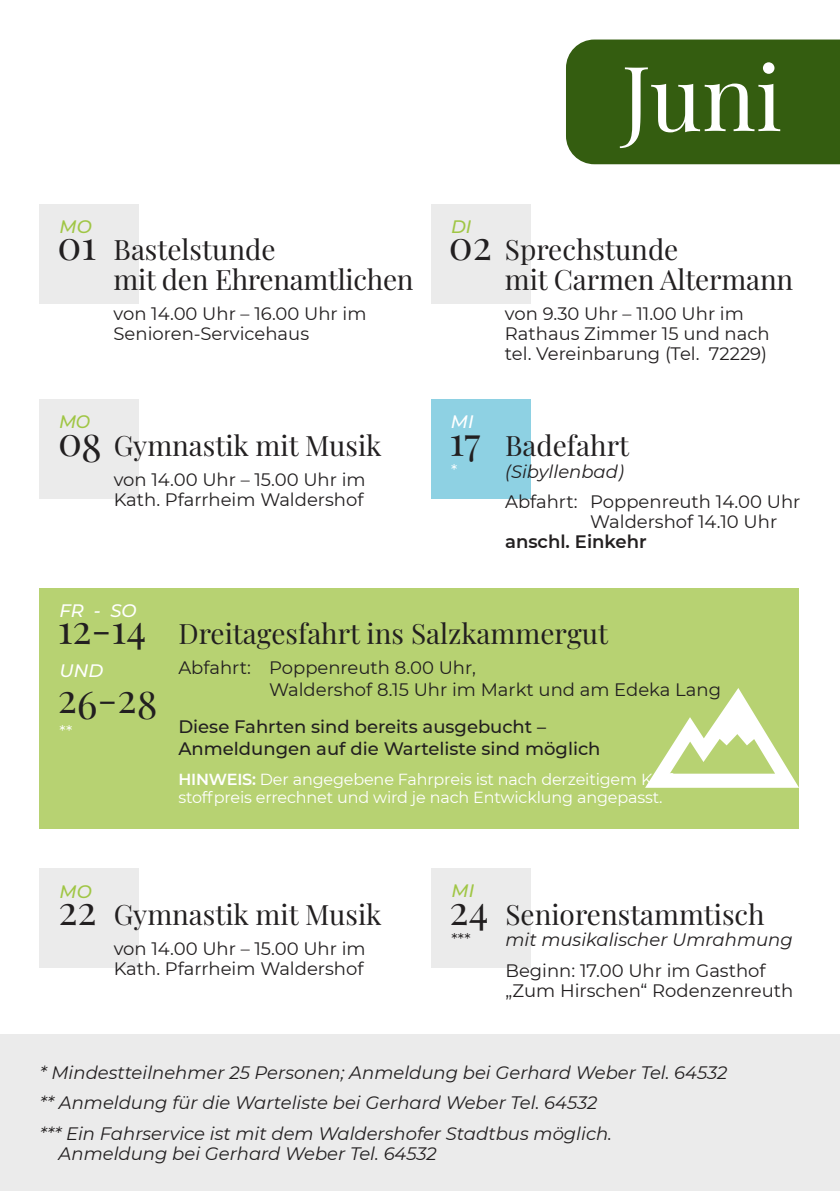
<style>
.page{position:relative;width:840px;height:1191px;background:#fff}
.page>*{position:absolute;margin:0;border:0;box-sizing:border-box;transform-origin:0 0}
.t1{font:90px "Playfair Display";color:#fff}
.t2{font:40px "Playfair Display";color:#221f20}
.t3{font:38px "Playfair Display";color:#221f20;scale:1.05 1}
.t4{font:28px/30px "Playfair Display";color:#221f20}
.t5{font:18px/20px "Montserrat";color:#221f20}
.t6{font:italic 18px/30.2px "Montserrat";color:#221f20}
.t7{font:500 18px/22px "Montserrat";color:#221f20}
.t8{font:600 18px "Montserrat";color:#221f20}
.t9{font:italic 500 18px "Montserrat";color:#a0c645}
.t10{font:italic 500 18px "Montserrat";color:#fff}
.t11{font:16px/18px "Montserrat";letter-spacing:-.01em;color:#fff}
.t12{font:16px "Montserrat";color:#221f20}
.s1{font-size:40px}
.s2{font-weight:600}
</style>
<div class="page">
<div style="left:566px;top:40px;width:274px;height:124px;background:#345d10"></div>
<div style="left:0;top:1034px;width:840px;height:157px;background:#ebebeb"></div>
<div style="left:40px;top:204px;width:99px;height:99px;background:#ebebeb"></div>
<div style="left:431px;top:204px;width:99px;height:99px;background:#ebebeb"></div>
<div style="left:40px;top:400px;width:99px;height:99px;background:#ebebeb"></div>
<div style="left:40px;top:869px;width:99px;height:99px;background:#ebebeb"></div>
<div style="left:431px;top:400px;width:99px;height:99px;background:#8ed1e3"></div>
<div style="left:40px;top:588px;width:759px;height:241px;background:#b7d272"></div>
<div style="left:431px;top:869px;width:100px;height:99px;background:#ebebeb"></div>
<svg style="left:645px;top:688px;width:154px;height:100px"></svg>
<p class="t9" style="left:59px;top:216px;width:34px">MO</p>
<p class="t9" style="left:451px;top:215px;width:22px">DI</p>
<h1 class="t1" style="left:621px;top:34px;width:162px">Juni</h1>
<h3 class="t4" style="left:114px;top:233px;width:301px">Bastelstunde<br>mit den Ehrenamtlichen</h3>
<p class="t5" style="left:114px;top:304px;width:254px">von 14.00 Uhr – 16.00 Uhr im<br>Senioren-Servicehaus</p>
<p class="t5" style="left:505px;top:304px;width:266px">von 9.30 Uhr – 11.00 Uhr im<br>Rathaus Zimmer 15 und nach tel. Vereinbarung (Tel. 72229)</p>
<h3 class="t4" style="left:505px;top:234px;width:290px">Sprechstunde<br>mit Carmen Altermann</h3>
<h2 class="t2" style="left:57px;top:217px;width:40px">01</h2>
<h2 class="t2" style="left:449px;top:217px;width:45px">02</h2>
<p class="t9" style="left:59px;top:411px;width:33px">MO</p>
<h2 class="t2" style="left:58px;top:413px;width:45px">0<sub>8</sub></h2>
<h3 class="t4" style="left:114px;top:429px;width:269px">Gymnastik mit Musik</h3>
<p class="t5" style="left:114px;top:470px;width:253px">von 14.00 Uhr – 15.00 Uhr im<br>Kath. Pfarrheim Waldershof</p>
<p class="t10" style="left:60px;top:599px;width:79px">FR - SO</p>
<p class="t10" style="left:451px;top:411px;width:24px">MI</p>
<h3 class="t4" style="left:449px;top:429px;width:181px"><span class="s1">17</span> Badefahrt</h3>
<p class="t11" style="left:451px;top:462px;width:8px">*</p>
<p class="t6" style="left:505px;top:456px;width:120px">(Sibyllenbad)</p>
<p class="t5" style="left:590px;top:492px;width:212px;text-indent:-85px">Abfahrt: Poppenreuth 14.00 Uhr<br>Waldershof 14.10 Uhr</p>
<p class="t8" style="left:505px;top:531px;width:143px">anschl. Einkehr</p>
<h3 class="t4" style="left:58px;top:617px;width:552px"><span class="s1">12-14</span> Dreitagesfahrt ins Salzkammergut</h3>
<p class="t10" style="left:60px;top:660px;width:45px">UND</p>
<h3 class="t3" style="left:58px;top:678px;width:97px"><sup>2</sup>6-<sup>2</sup>8</h3>
<p class="t11" style="left:60px;top:722px;width:14px">**</p>
<p class="t5" style="left:269px;top:657px;width:453px;line-height:22px;text-indent:-91px">Abfahrt: Poppenreuth 8.00 Uhr,<br>Waldershof 8.15 Uhr im Markt und am Edeka Lang</p>
<p class="t7" style="left:178px;top:715px;width:423px">Diese Fahrten sind bereits ausgebucht –<br>Anmeldungen auf die Warteliste sind möglich</p>
<p class="t11" style="left:178px;top:771px;width:508px"><span class="s2">HINWEIS:</span> Der angegebene Fahrpreis ist nach derzeitigem Kraft&shy;stoffpreis errechnet und wird je nach Entwicklung angepasst.</p>
<p class="t9" style="left:59px;top:880px;width:34px">MO</p>
<p class="t9" style="left:451px;top:880px;width:24px">MI</p>
<h2 class="t2" style="left:58px;top:881px;width:40px">22</h2>
<h3 class="t4" style="left:114px;top:898px;width:269px">Gymnastik mit Musik</h3>
<p class="t5" style="left:114px;top:939px;width:253px">von 14.00 Uhr – 15.00 Uhr im<br>Kath. Pfarrheim Waldershof</p>
<h3 class="t4" style="left:449px;top:898px;width:317px"><span class="s1">24</span> Seniorenstammtisch</h3>
<p class="t12" style="left:451px;top:929px;width:21px">***</p>
<p class="t6" style="left:505px;top:925px;width:289px">mit musikalischer Umrahmung</p>
<p class="t5" style="left:505px;top:960px;width:289px">Beginn: 17.00 Uhr im Gasthof „Zum Hirschen“ Rodenzenreuth</p>
<p class="t6" style="left:40px;top:1057px;width:689px">* Mindestteilnehmer 25 Personen; Anmeldung bei Gerhard Weber Tel. 64532 ** Anmeldung für die Warteliste bei Gerhard Weber Tel. 64532</p>
<p class="t6" style="left:59px;top:1123px;width:555px;line-height:20px;text-indent:-19px">*** Ein Fahrservice ist mit dem Waldershofer Stadtbus möglich.<br>Anmeldung bei Gerhard Weber Tel. 64532</p>
</div>
